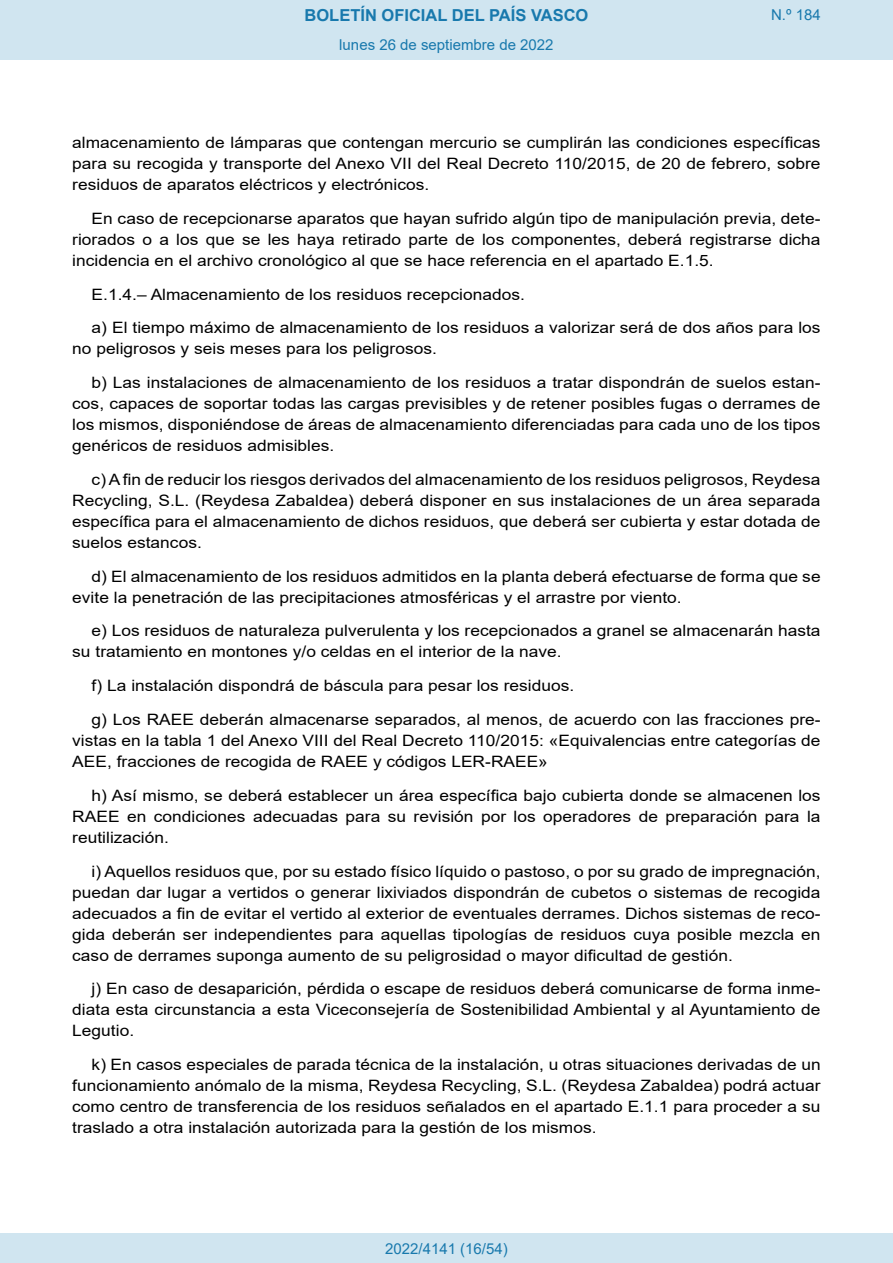
<style>
.page{position:relative;width:893px;height:1263px;background:#fff}
.page>*{position:absolute;margin:0;border:0;box-sizing:border-box;transform-origin:0 0}
.t1{font:700 16.5px "Arial";color:#1879ad}
.BOPVDetalle{font:15.6px/21px "Arial";color:#000;text-align:justify;scale:1.11 1}
.Paginacion_Centro{font:15px "Arial";color:#1879ad}
</style>
<div class="page">
<div style="left:0;top:0;width:893px;height:60px;background:#d0e5f0"></div>
<div style="left:0;top:1233px;width:893px;height:30px;background:#d0e5f0"></div>
<p class="t1" style="left:305px;top:3px;width:285px">BOLETÍN OFICIAL DEL PAÍS VASCO</p>
<p class="Paginacion_Centro" style="left:339px;top:35px;width:216px">lunes 26 de septiembre de 2022</p>
<p class="Paginacion_Centro" style="left:771px;top:5px;width:51px">N.º 184</p>
<p class="BOPVDetalle" style="left:72px;top:132px;width:676px">almacenamiento de lámparas que contengan mercurio se cumplirán las condiciones específicas para su recogida y transporte del Anexo VII del Real Decreto 110/2015, de 20 de febrero, sobre residuos de aparatos eléctricos y electrónicos.</p>
<p class="BOPVDetalle" style="left:72px;top:208px;width:676px;text-indent:19px">En caso de recepcionarse aparatos que hayan sufrido algún tipo de manipulación previa, dete&shy;riorados o a los que se les haya retirado parte de los componentes, deberá registrarse dicha incidencia en el archivo cronológico al que se hace referencia en el apartado E.1.5.</p>
<p class="BOPVDetalle" style="left:92px;top:284px;width:392px">E.1.4.– Almacenamiento de los residuos recepcionados.</p>
<p class="BOPVDetalle" style="left:72px;top:317px;width:676px;text-indent:19px">a) El tiempo máximo de almacenamiento de los residuos a valorizar será de dos años para los no peligrosos y seis meses para los peligrosos.</p>
<p class="BOPVDetalle" style="left:72px;top:372px;width:676px;text-indent:19px">b) Las instalaciones de almacenamiento de los residuos a tratar dispondrán de suelos estan&shy;cos, capaces de soportar todas las cargas previsibles y de retener posibles fugas o derrames de los mismos, disponiéndose de áreas de almacenamiento diferenciadas para cada uno de los tipos genéricos de residuos admisibles.</p>
<p class="BOPVDetalle" style="left:72px;top:469px;width:676px;text-indent:19px">c) A fin de reducir los riesgos derivados del almacenamiento de los residuos peligrosos, Reydesa Recycling, S.L. (Reydesa Zabaldea) deberá disponer en sus instalaciones de un área separada específica para el almacenamiento de dichos residuos, que deberá ser cubierta y estar dotada de suelos estancos.</p>
<p class="BOPVDetalle" style="left:72px;top:566px;width:676px;text-indent:19px">d) El almacenamiento de los residuos admitidos en la planta deberá efectuarse de forma que se evite la penetración de las precipitaciones atmosféricas y el arrastre por viento.</p>
<p class="BOPVDetalle" style="left:72px;top:620px;width:676px;text-indent:19px">e) Los residuos de naturaleza pulverulenta y los recepcionados a granel se almacenarán hasta su tratamiento en montones y/o celdas en el interior de la nave.</p>
<p class="BOPVDetalle" style="left:92px;top:675px;width:436px">f) La instalación dispondrá de báscula para pesar los residuos.</p>
<p class="BOPVDetalle" style="left:72px;top:709px;width:676px;text-indent:19px">g) Los RAEE deberán almacenarse separados, al menos, de acuerdo con las fracciones pre&shy;vistas en la tabla 1 del Anexo VIII del Real Decreto 110/2015: «Equivalencias entre categorías de AEE, fracciones de recogida de RAEE y códigos LER-RAEE»</p>
<p class="BOPVDetalle" style="left:72px;top:785px;width:676px;text-indent:19px">h) Así mismo, se deberá establecer un área específica bajo cubierta donde se almacenen los RAEE en condiciones adecuadas para su revisión por los operadores de preparación para la reutilización.</p>
<p class="BOPVDetalle" style="left:72px;top:860px;width:676px;text-indent:19px">i) Aquellos residuos que, por su estado físico líquido o pastoso, o por su grado de impregnación, puedan dar lugar a vertidos o generar lixiviados dispondrán de cubetos o sistemas de recogida adecuados a fin de evitar el vertido al exterior de eventuales derrames. Dichos sistemas de reco&shy;gida deberán ser independientes para aquellas tipologías de residuos cuya posible mezcla en caso de derrames suponga aumento de su peligrosidad o mayor dificultad de gestión.</p>
<p class="BOPVDetalle" style="left:72px;top:978px;width:676px;text-indent:19px">j) En caso de desaparición, pérdida o escape de residuos deberá comunicarse de forma inme&shy;diata esta circunstancia a esta Viceconsejería de Sostenibilidad Ambiental y al Ayuntamiento de Legutio.</p>
<p class="BOPVDetalle" style="left:72px;top:1054px;width:676px;text-indent:19px">k) En casos especiales de parada técnica de la instalación, u otras situaciones derivadas de un funcionamiento anómalo de la misma, Reydesa Recycling, S.L. (Reydesa Zabaldea) podrá actuar como centro de transferencia de los residuos señalados en el apartado E.1.1 para proceder a su traslado a otra instalación autorizada para la gestión de los mismos.</p>
<p class="Paginacion_Centro" style="left:385px;top:1238px;width:124px">2022/4141 (16/54)</p>
</div>
